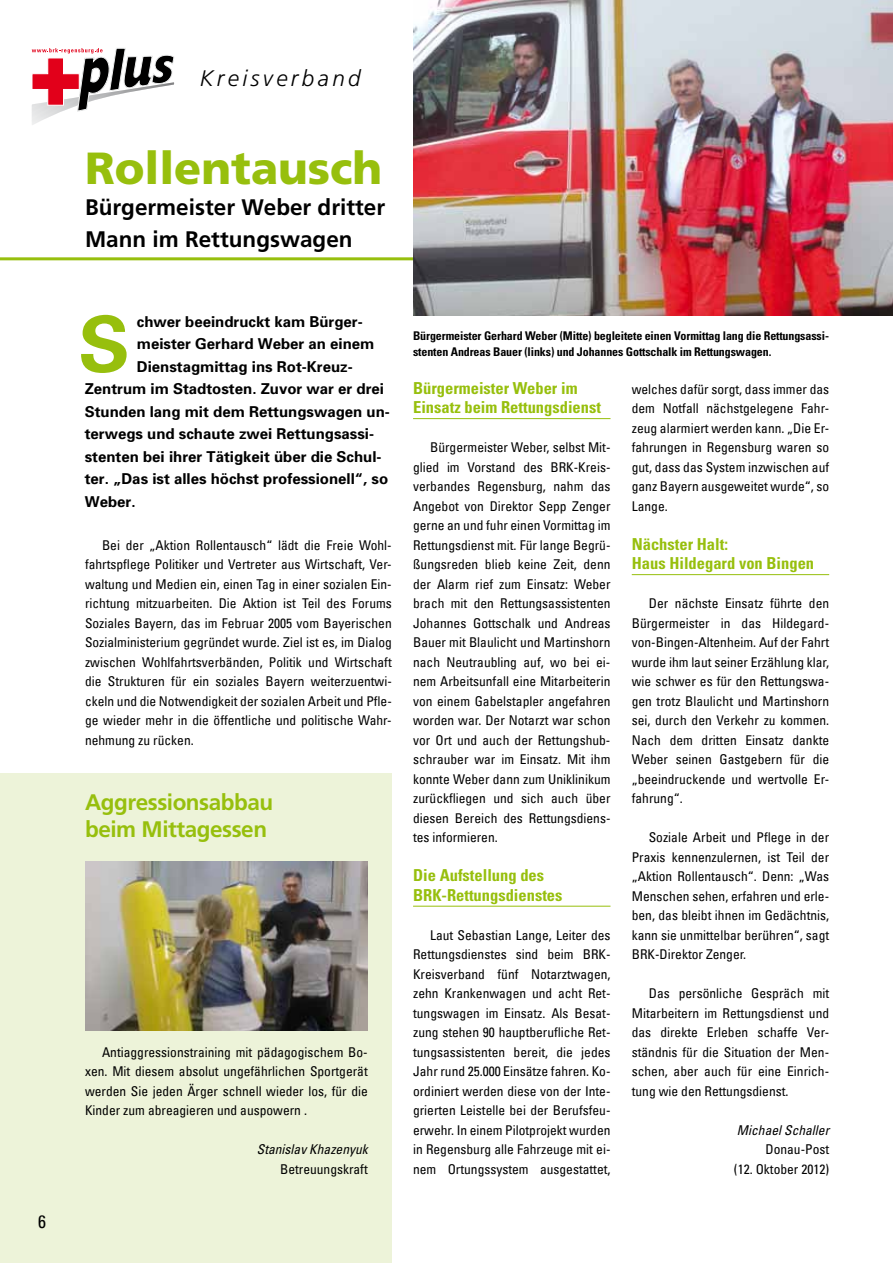
<style>
.page{position:relative;width:893px;height:1263px;background:#fff}
.page>*{position:absolute;margin:0;border:0;box-sizing:border-box;transform-origin:0 0}
.t1{font:700 77.4px "Univers";color:#97bf0d}
.t2{font:900 45px "Frutiger";color:#97bf0d}
.t3{font:700 22.5px/31.5px "Frutiger";color:#000}
.t4{font:700 22.5px/27px "Frutiger";letter-spacing:-.02em;color:#97bf0d}
.t5{font:italic 300 22.5px "Frutiger";letter-spacing:.15em;color:#000}
.t6{font:condensed 18px "Univers LT";color:#000}
.t7{font:700 condensed 16.5px/19.5px "Univers";color:#97bf0d}
.t8{font:700 15px "Univers";color:#000}
.t9{font:condensed 13.5px/19.5px "Univers LT";color:#000;text-align:justify}
.t10{font:condensed 13.5px/19.5px "Univers";color:#000;text-align:right}
.t11{font:italic condensed 13.5px "Univers";color:#000}
.t12{font:700 condensed 12px/16.5px "Univers";letter-spacing:-.01em;color:#000}
</style>
<div class="page">
<hr style="left:0;top:257px;width:501px;height:3px;background:#97bf0d">
<hr style="left:632px;top:574px;width:197px;height:1px;background:#97bf0d">
<hr style="left:413px;top:418px;width:197px;height:1px;background:#97bf0d">
<hr style="left:413px;top:906px;width:197px;height:1px;background:#97bf0d">
<img style="left:413px;top:0;width:480px;height:316px">
<div style="left:0;top:774px;width:392px;height:489px;background:#edf3d9"></div>
<img style="left:85px;top:862px;width:283px;height:168px">
<svg style="left:32px;top:48px;width:143px;height:77px"></svg>
<h3 class="t6" style="left:38px;top:1210px;width:9px">6</h3>
<h3 class="t5" style="left:200px;top:65px;width:162px">Kreisverband</h3>
<h2 class="t2" style="left:85px;top:141px;width:299px">Rollentausch</h2>
<h3 class="t3" style="left:85px;top:192px;width:302px">Bürgermeister Weber dritter<br>Mann im Rettungswagen</h3>
<h1 class="t1" style="left:78px;top:295px;width:53px">S</h1>
<p class="t8" style="left:137px;top:312px;width:227px">chwer beeindruckt kam Bürger-</p>
<p class="t8" style="left:137px;top:334px;width:239px">meister Gerhard Weber an einem</p>
<p class="t8" style="left:137px;top:357px;width:217px">Dienstagmittag ins Rot-Kreuz-</p>
<p class="t8" style="left:85px;top:379px;width:301px">Zentrum im Stadtosten. Zuvor war er drei</p>
<p class="t8" style="left:85px;top:402px;width:307px">Stunden lang mit dem Rettungswagen un-</p>
<p class="t8" style="left:85px;top:424px;width:291px">terwegs und schaute zwei Rettungsassi-</p>
<p class="t8" style="left:85px;top:447px;width:298px">stenten bei ihrer Tätigkeit über die Schul-</p>
<p class="t8" style="left:85px;top:469px;width:305px">ter. „Das ist alles höchst professionell“, so</p>
<p class="t8" style="left:85px;top:492px;width:52px">Weber.</p>
<p class="t9" style="left:85px;top:535px;width:308px;text-indent:17px">Bei der „Aktion Rollentausch“ lädt die Freie Wohl&shy;fahrtspflege Politiker und Vertreter aus Wirtschaft, Ver&shy;waltung und Medien ein, einen Tag in einer sozialen Ein&shy;richtung mitzuarbeiten. Die Aktion ist Teil des Forums Soziales Bayern, das im Februar 2005 vom Bayerischen Sozialministerium gegründet wurde. Ziel ist es, im Dialog zwischen Wohlfahrtsverbänden, Politik und Wirtschaft die Strukturen für ein soziales Bayern weiterzuentwi&shy;ckeln und die Notwendigkeit der sozialen Arbeit und Pfle&shy;ge wieder mehr in die öffentliche und politische Wahr&shy;nehmung zu rücken.</p>
<h3 class="t4" style="left:85px;top:788px;width:190px">Aggressionsabbau beim Mittagessen</h3>
<p class="t9" style="left:85px;top:1042px;width:284px;text-indent:17px">Antiaggressionstraining mit pädagogischem Bo&shy;xen. Mit diesem absolut ungefährlichen Sportgerät werden Sie jeden Ärger schnell wieder los, für die Kinder zum abreagieren und auspowern .</p>
<p class="t11" style="left:257px;top:1141px;width:112px">Stanislav Khazenyuk</p>
<p class="t10" style="left:280px;top:1159px;width:89px">Betreuungskraft</p>
<p class="t12" style="left:413px;top:327px;width:417px">Bürgermeister Gerhard Weber (Mitte) begleitete einen Vormittag lang die Rettungsassi&shy;stenten Andreas Bauer (links) und Johannes Gottschalk im Rettungswagen.</p>
<p class="t7" style="left:413px;top:378px;width:189px">Bürgermeister Weber im<br>Einsatz beim Rettungsdienst</p>
<p class="t9" style="left:413px;top:438px;width:199px;text-indent:17px">Bürgermeister Weber, selbst Mit&shy;glied im Vorstand des BRK-Kreis&shy;verbandes Regensburg, nahm das Angebot von Direktor Sepp Zenger gerne an und fuhr einen Vormittag im Rettungsdienst mit. Für lange Begrü&shy;ßungsreden blieb keine Zeit, denn der Alarm rief zum Einsatz: Weber brach mit den Rettungsassistenten Johannes Gottschalk und Andreas Bauer mit Blaulicht und Martinshorn nach Neutraubling auf, wo bei ei&shy;nem Arbeitsunfall eine Mitarbeiterin von einem Gabelstapler angefahren worden war. Der Notarzt war schon vor Ort und auch der Rettungshub&shy;schrauber war im Einsatz. Mit ihm konnte Weber dann zum Uniklinikum zurückfliegen und sich auch über diesen Bereich des Rettungsdiens&shy;tes informieren.</p>
<p class="t7" style="left:413px;top:865px;width:151px">Die Aufstellung des<br>BRK-Rettungsdienstes</p>
<p class="t9" style="left:413px;top:925px;width:199px;text-indent:17px">Laut Sebastian Lange, Leiter des Rettungsdienstes sind beim BRK-Kreisverband fünf Notarztwagen, zehn Krankenwagen und acht Ret&shy;tungswagen im Einsatz. Als Besat&shy;zung stehen 90 hauptberufliche Ret&shy;tungsassistenten bereit, die jedes Jahr rund 25.000 Einsätze fahren. Ko&shy;ordiniert werden diese von der Inte&shy;grierten Leistelle bei der Berufsfeu&shy;erwehr. In einem Pilotprojekt wurden in Regensburg alle Fahrzeuge mit ei&shy;nem Ortungssystem ausgestattet,</p>
<p class="t9" style="left:632px;top:379px;width:199px">welches dafür sorgt, dass immer das dem Notfall nächstgelegene Fahr&shy;zeug alarmiert werden kann. „Die Er&shy;fahrungen in Regensburg waren so gut, dass das System inzwischen auf ganz Bayern ausgeweitet wurde“, so Lange.</p>
<p class="t7" style="left:632px;top:534px;width:184px">Nächster Halt:<br>Haus Hildegard von Bingen</p>
<p class="t9" style="left:632px;top:594px;width:199px;text-indent:17px">Der nächste Einsatz führte den Bürgermeister in das Hildegard&shy;von-Bingen-Altenheim. Auf der Fahrt wurde ihm laut seiner Erzählung klar, wie schwer es für den Rettungswa&shy;gen trotz Blaulicht und Martinshorn sei, durch den Verkehr zu kommen.<br>Nach dem dritten Einsatz dankte Weber seinen Gastgebern für die „beeindruckende und wertvolle Er&shy;fahrung“.</p>
<p class="t9" style="left:632px;top:828px;width:199px;text-indent:17px">Soziale Arbeit und Pflege in der Praxis kennenzulernen, ist Teil der „Aktion Rollentausch“. Denn: „Was Menschen sehen, erfahren und erle&shy;ben, das bleibt ihnen im Gedächtnis, kann sie unmittelbar berühren“, sagt BRK-Direktor Zenger.</p>
<p class="t9" style="left:632px;top:983px;width:199px;text-indent:17px">Das persönliche Gespräch mit Mitarbeitern im Rettungsdienst und das direkte Erleben schaffe Ver&shy;ständnis für die Situation der Men&shy;schen, aber auch für eine Einrich&shy;tung wie den Rettungsdienst.</p>
<p class="t11" style="left:737px;top:1121px;width:94px">Michael Schaller</p>
<p class="t10" style="left:734px;top:1139px;width:97px">Donau-Post<br>(12. Oktober 2012)</p>
</div>
